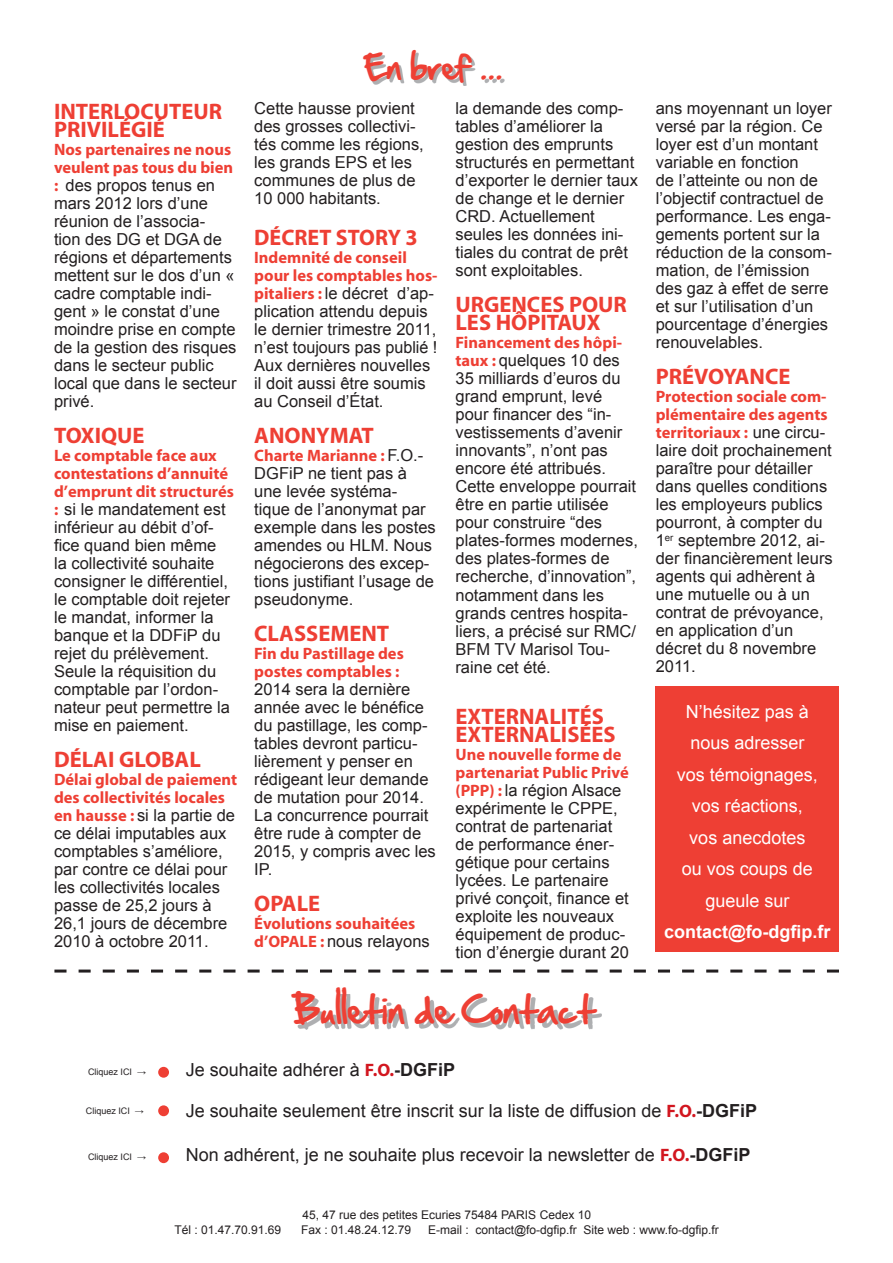
<style>
.page{position:relative;width:893px;height:1263px;background:#fff}
.page>*{position:absolute;margin:0;border:0;box-sizing:border-box;transform-origin:0 0}
.t1{font:33px "Hand Of Sean";color:#ee3f34}
.t2{font:30px "Hand Of Sean";color:#ee3f34}
.t3{font:700 22.5px/18px "Myriad";color:#ee3f34}
.t4{font:18px "Arial";color:#231f20}
.t5{font:18px/31.5px "Arial";color:#fff}
.t6{font:700 18px "Arial";color:#fff}
.t7{font:16.5px/18px "Arial";color:#231f20}
.t8{font:700 16.5px/18px "Myriad";color:#ee3f34}
.t9{font:12px "Arial";color:#231f20}
.t10{font:9px "Arial";color:#231f20}
.s1{font-family:"Myriad";font-weight:700;color:#ee3f34}
.s2{font-family:"Arial";font-weight:400;color:#231f20}
.s3{font-family:"Myriad";font-weight:700;color:#d2161f}
.s4{font-weight:700}
</style>
<div class="page">
<div style="left:370px;top:53px;width:135px;height:33px;background:#939598;opacity:.75"></div>
<div style="left:296px;top:994px;width:306px;height:35px;background:#939598;opacity:.75"></div>
<svg style="left:54px;top:969px;width:785px;height:3px"></svg>
<div style="left:158px;top:1067px;width:11px;height:11px;background:#ee3f34;border-radius:50%"></div>
<div style="left:158px;top:1105px;width:11px;height:11px;background:#ee3f34;border-radius:50%"></div>
<div style="left:158px;top:1152px;width:11px;height:11px;background:#ee3f34;border-radius:50%"></div>
<div style="left:656px;top:686px;width:183px;height:265px;background:#ee3f34"></div>
<p class="t2" style="left:364px;top:40px;width:140px">En bref ...</p>
<p class="t7" style="left:254px;top:99px;width:171px">Cette hausse provient des grosses collectivi&shy;tés comme les régions, les grands EPS et les communes de plus de<br>10 000 habitants.</p>
<p class="t3" style="left:254px;top:229px;width:165px">DÉCRET STORY 3</p>
<p class="t7" style="left:254px;top:248px;width:185px"><span class="s1">Indemnité de conseil pour les comptables hos&shy;pitaliers :</span> le décret d’ap&shy;plication attendu depuis le dernier trimestre 2011, n’est toujours pas publié !<br>Aux dernières nouvelles il doit aussi être soumis au Conseil d’État.</p>
<p class="t3" style="left:254px;top:427px;width:121px">ANONYMAT</p>
<p class="t7" style="left:254px;top:446px;width:183px"><span class="s1">Charte Marianne :</span> F.O.-<br>DGFiP ne tient pas à une levée systéma&shy;tique de l’anonymat par exemple dans les postes amendes ou HLM. Nous négocierons des excep&shy;tions justifiant l’usage de pseudonyme.</p>
<p class="t3" style="left:254px;top:625px;width:136px">CLASSEMENT</p>
<p class="t7" style="left:254px;top:644px;width:183px"><span class="s1">Fin du Pastillage des postes comptables :<br></span>2014 sera la dernière année avec le bénéfice du pastillage, les comp&shy;tables devront particu&shy;lièrement y penser en rédigeant leur demande de mutation pour 2014.<br>La concurrence pourrait être rude à compter de<br>2015, y compris avec les<br>IP.</p>
<p class="t3" style="left:254px;top:895px;width:67px">OPALE</p>
<p class="t8" style="left:254px;top:915px;width:177px">Évolutions souhaitées d’OPALE : <span class="s2">nous relayons</span></p>
<p class="t1" style="left:291px;top:980px;width:305px">Bulletin de Contact</p>
<p class="t4" style="left:186px;top:1058px;width:271px">Je souhaite adhérer à <span class="s3">F.O.</span><span class="s4">-DGFiP</span></p>
<p class="t4" style="left:186px;top:1099px;width:573px">Je souhaite seulement être inscrit sur la liste de diffusion de <span class="s3">F.O.</span><span class="s4">-DGFiP</span></p>
<p class="t4" style="left:186px;top:1143px;width:566px">Non adhérent, je ne souhaite plus recevoir la newsletter de <span class="s3">F.O.</span><span class="s4">-DGFiP</span></p>
<p class="t7" style="left:656px;top:99px;width:178px">ans moyennant un loyer versé par la région. Ce loyer est d’un montant variable en fonction<br>de l’atteinte ou non de l’objectif contractuel de performance. Les enga&shy;gements portent sur la réduction de la consom&shy;mation, de l’émission des gaz à effet de serre et sur l’utilisation d’un pourcentage d’énergies renouvelables.</p>
<p class="t3" style="left:656px;top:368px;width:136px">PRÉVOYANCE</p>
<p class="t7" style="left:656px;top:387px;width:178px"><span class="s1">Protection sociale com&shy;plémentaire des agents territoriaux :</span> une circu&shy;laire doit prochainement paraître pour détailler dans quelles conditions les employeurs publics pourront, à compter du<br>1<sup>er</sup> septembre 2012, ai&shy;der financièrement leurs agents qui adhèrent à une mutuelle ou à un contrat de prévoyance, en application d’un décret du 8 novembre<br>2011.</p>
<p class="t7" style="left:455px;top:100px;width:184px">la demande des comp&shy;tables d’améliorer la gestion des emprunts structurés en permettant d’exporter le dernier taux de change et le dernier<br>CRD. Actuellement seules les données ini&shy;tiales du contrat de prêt sont exploitables.</p>
<p class="t3" style="left:455px;top:297px;width:173px">URGENCES POUR<br>LES HÔPITAUX</p>
<p class="t7" style="left:455px;top:334px;width:184px"><span class="s1">Financement des hôpi&shy;taux :</span> quelques 10 des<br>35 milliards d’euros du grand emprunt, levé pour financer des “in&shy;vestissements d’avenir innovants”, n’ont pas encore été attribués.<br>Cette enveloppe pourrait être en partie utilisée pour construire “des plates-formes modernes, des plates-formes de recherche, d’innovation”, notamment dans les grands centres hospita&shy;liers, a précisé sur RMC/<br>BFM TV Marisol Tou&shy;raine cet été.</p>
<p class="t3" style="left:455px;top:708px;width:150px">EXTERNALITÉS</p>
<p class="t3" style="left:455px;top:726px;width:162px">EXTERNALISÉES</p>
<p class="t7" style="left:455px;top:745px;width:175px"><span class="s1">Une nouvelle forme de partenariat Public Privé (PPP) :</span> la région Alsace expérimente le CPPE, contrat de partenariat de performance éner&shy;gétique pour certains lycées. Le partenaire privé conçoit, finance et exploite les nouveaux équipement de produc&shy;tion d’énergie durant 20</p>
<p class="t3" style="left:54px;top:103px;width:170px">INTERLOCUTEUR</p>
<p class="t3" style="left:54px;top:121px;width:112px">PRIVILÉGIÉ</p>
<p class="t7" style="left:54px;top:140px;width:184px"><span class="s1">Nos partenaires ne nous veulent pas tous du bien :</span> des propos tenus en mars 2012 lors d’une réunion de l’associa-<br>tion des DG et DGA de régions et départements mettent sur le dos d’un « cadre comptable indi&shy;gent » le constat d’une moindre prise en compte de la gestion des risques dans le secteur public local que dans le secteur privé.</p>
<p class="t3" style="left:54px;top:427px;width:92px">TOXIQUE</p>
<p class="t7" style="left:54px;top:446px;width:182px"><span class="s1">Le comptable face aux contestations d’annuité d’emprunt dit structurés :</span> si le mandatement est inférieur au débit d’of&shy;fice quand bien même<br>la collectivité souhaite consigner le différentiel, le comptable doit rejeter le mandat, informer la banque et la DDFiP du rejet du prélèvement.<br>Seule la réquisition du comptable par l’ordon&shy;nateur peut permettre la mise en paiement.</p>
<p class="t3" style="left:54px;top:751px;width:148px">DÉLAI GLOBAL</p>
<p class="t7" style="left:54px;top:770px;width:185px"><span class="s1">Délai global de paiement des collectivités locales en hausse :</span> si la partie de ce délai imputables aux comptables s’améliore, par contre ce délai pour les collectivités locales passe de 25,2 jours à<br>26,1 jours de décembre<br>2010 à octobre 2011.</p>
<p class="t5" style="left:686px;top:696px;width:125px">N’hésitez pas à nous adresser</p>
<p class="t5" style="left:677px;top:759px;width:143px">vos témoignages,</p>
<p class="t5" style="left:692px;top:790px;width:113px">vos réactions,</p>
<p class="t5" style="left:689px;top:822px;width:118px">vos anecdotes</p>
<p class="t5" style="left:682px;top:853px;width:133px;text-align:center">ou vos coups de gueule sur</p>
<p class="t6" style="left:664px;top:920px;width:168px">contact@fo-dgfip.fr</p>
<p class="t10" style="left:88px;top:1066px;width:60px">Cliquez ICI →</p>
<p class="t10" style="left:86px;top:1105px;width:60px">Cliquez ICI →</p>
<p class="t10" style="left:88px;top:1151px;width:60px">Cliquez ICI →</p>
<p class="t9" style="left:302px;top:1207px;width:290px">45, 47 rue des petites Ecuries 75484 PARIS Cedex 10</p>
<p class="t9" style="left:174px;top:1221px;width:108px">Tél : 01.47.70.91.69</p>
<p class="t9" style="left:301px;top:1221px;width:112px">Fax : 01.48.24.12.79</p>
<p class="t9" style="left:428px;top:1221px;width:292px">E-mail : contact@fo-dgfip.fr Site web : www.fo-dgfip.fr</p>
</div>
